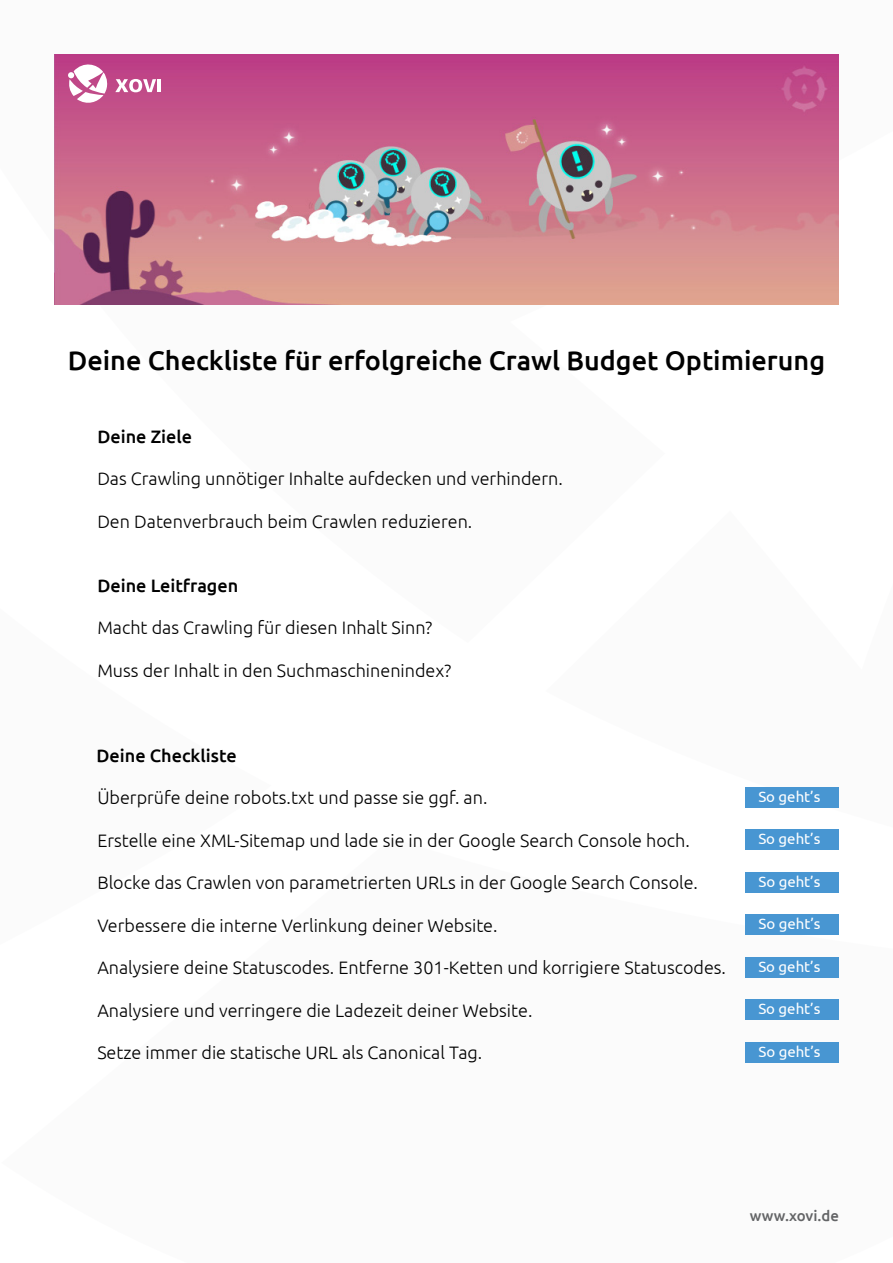
<style>
.page{position:relative;width:893px;height:1263px;background:#fff}
.page>*{position:absolute;margin:0;border:0;box-sizing:border-box;transform-origin:0 0}
.t1{font:500 27px "Ubuntu";color:#000}
.t2{font:300 18px "Ubuntu";color:#000}
.t3{font:500 18px "Ubuntu";color:#000}
.t4{font:15px "Ubuntu";color:#fff}
.t5{font:500 15px "Ubuntu";color:#636466}
</style>
<div class="page">
<img style="left:55px;top:54px;width:784px;height:250px">
<svg style="left:115px;top:79px;width:46px;height:13px"></svg>
<svg style="left:68px;top:64px;width:41px;height:39px"></svg>
<div style="left:746px;top:787px;width:93px;height:20px;background:#4896d2"></div>
<div style="left:746px;top:830px;width:93px;height:20px;background:#4896d2"></div>
<div style="left:746px;top:872px;width:93px;height:20px;background:#4896d2"></div>
<div style="left:746px;top:915px;width:93px;height:20px;background:#4896d2"></div>
<div style="left:746px;top:957px;width:93px;height:20px;background:#4896d2"></div>
<div style="left:746px;top:1000px;width:93px;height:20px;background:#4896d2"></div>
<div style="left:746px;top:1042px;width:93px;height:20px;background:#4896d2"></div>
<h1 class="t1" style="left:68px;top:343px;width:759px">Deine Checkliste für erfolgreiche Crawl Budget Optimierung</h1>
<p class="t3" style="left:97px;top:425px;width:96px">Deine Ziele</p>
<p class="t2" style="left:97px;top:468px;width:467px">Das Crawling unnötiger Inhalte aufdecken und verhindern.</p>
<p class="t2" style="left:97px;top:511px;width:376px">Den Datenverbrauch beim Crawlen reduzieren.</p>
<p class="t3" style="left:97px;top:574px;width:142px">Deine Leitfragen</p>
<p class="t2" style="left:97px;top:617px;width:336px">Macht das Crawling für diesen Inhalt Sinn?</p>
<p class="t2" style="left:97px;top:659px;width:355px">Muss der Inhalt in den Suchmaschinenindex?</p>
<p class="t3" style="left:97px;top:744px;width:142px">Deine Checkliste</p>
<p class="t2" style="left:97px;top:787px;width:392px">Überprüfe deine robots.txt und passe sie ggf. an.</p>
<p class="t2" style="left:97px;top:830px;width:594px">Erstelle eine XML-Sitemap und lade sie in der Google Search Console hoch.</p>
<p class="t2" style="left:97px;top:872px;width:602px">Blocke das Crawlen von parametrierten URLs in der Google Search Console.</p>
<p class="t2" style="left:97px;top:915px;width:402px">Verbessere die interne Verlinkung deiner Website.</p>
<p class="t2" style="left:97px;top:957px;width:630px">Analysiere deine Statuscodes. Entferne 301-Ketten und korrigiere Statuscodes.</p>
<p class="t2" style="left:97px;top:1000px;width:437px">Analysiere und verringere die Ladezeit deiner Website.</p>
<p class="t2" style="left:97px;top:1042px;width:386px">Setze immer die statische URL als Canonical Tag.</p>
<p class="t4" style="left:758px;top:787px;width:64px">So geht’s</p>
<p class="t4" style="left:758px;top:830px;width:64px">So geht’s</p>
<p class="t4" style="left:758px;top:872px;width:64px">So geht’s</p>
<p class="t4" style="left:758px;top:915px;width:64px">So geht’s</p>
<p class="t4" style="left:758px;top:957px;width:64px">So geht’s</p>
<p class="t4" style="left:758px;top:1000px;width:64px">So geht’s</p>
<p class="t4" style="left:758px;top:1042px;width:64px">So geht’s</p>
<p class="t5" style="left:750px;top:1206px;width:91px">www.xovi.de</p>
</div>
